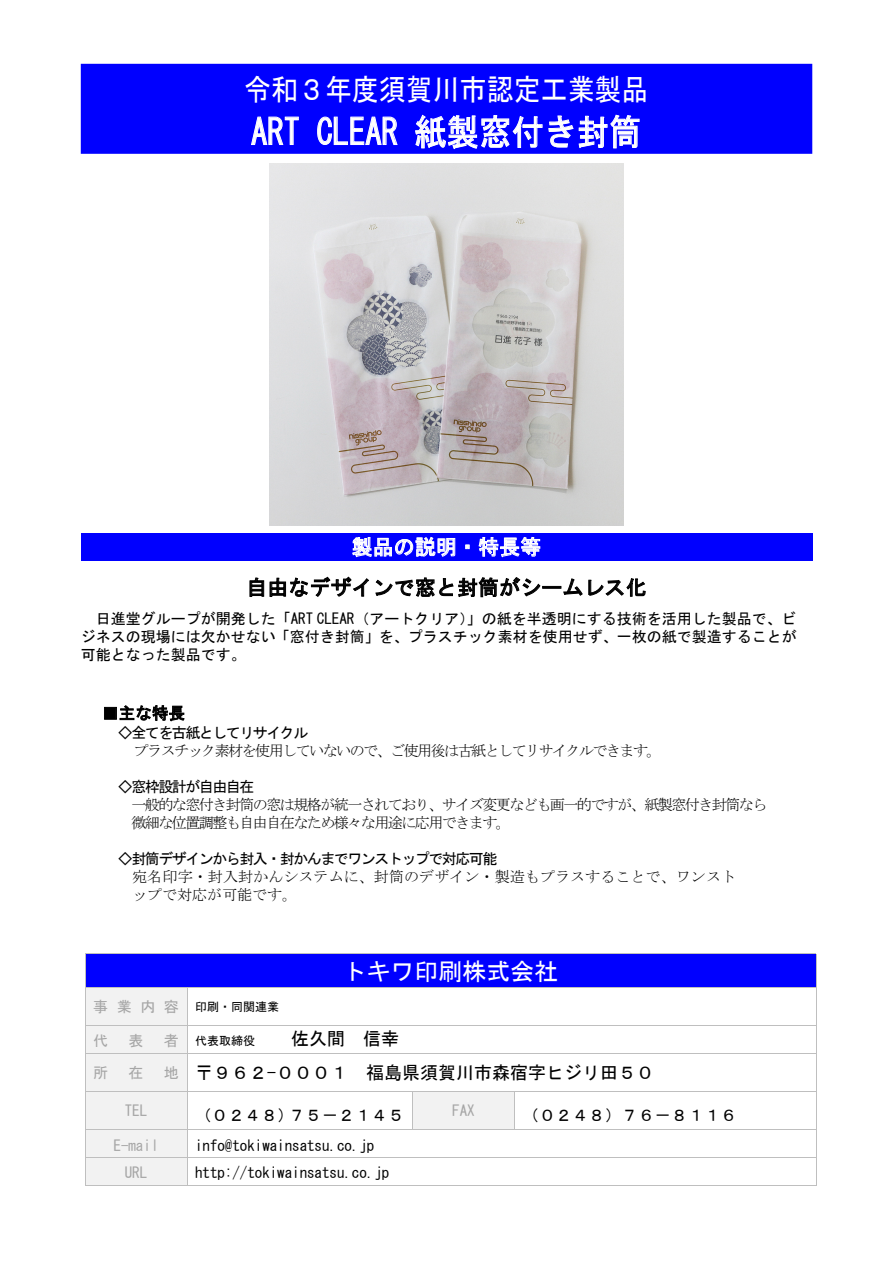
<style>
.page{position:relative;width:893px;height:1263px;background:#fff}
.page>*{position:absolute;margin:0;border:0;box-sizing:border-box;transform-origin:0 0}
.t1{font:36px "MS Gothic";letter-spacing:.005em;color:#fff;scale:.9 1}
.t2{font:30px "MS Gothic";letter-spacing:-.005em;color:#fff;scale:.9 1}
.t3{font:24px "MS Gothic";color:#fff}
.t4{font:21px "MS Gothic";letter-spacing:.005em;color:#000}
.t5{font:21px "MS Gothic";letter-spacing:.005em;color:#fff}
.t6{font:18px "MS Gothic";color:#000}
.t7{font:16.5px "MS Gothic";color:#000}
.t8{font:15px/18px "MS Gothic";letter-spacing:-.005em;color:#000;text-align:justify}
.t9{font:15px/18px "MS Mincho";letter-spacing:-.1em;color:#000}
.t10{font:15px "MS Gothic";letter-spacing:-.1em;color:#000}
.t11{font:15px/18px "MS Mincho";letter-spacing:.005em;color:#000}
.t12{font:15px/27.3px "MS Gothic";color:#a6a6a6;text-align:center}
.t13{font:12px "MS Gothic";color:#000}
.s1{font-size:15px;color:#a6a6a6}
</style>
<div class="page">
<div style="left:81px;top:64px;width:731px;height:90px;background:#00f"></div>
<svg style="left:250px;top:116px;width:49px;height:29px"></svg>
<svg style="left:317px;top:116px;width:81px;height:29px;background:#3c3cff"></svg>
<svg style="left:414px;top:114px;width:226px;height:36px;background:#4242ff"></svg>
<div style="left:81px;top:533px;width:731px;height:27px;background:#00f"></div>
<svg style="left:352px;top:537px;width:103px;height:20px"></svg>
<svg style="left:465px;top:545px;width:4px;height:4px"></svg>
<svg style="left:478px;top:537px;width:62px;height:20px"></svg>
<svg style="left:249px;top:577px;width:15px;height:20px"></svg>
<svg style="left:270px;top:576px;width:99px;height:21px"></svg>
<svg style="left:375px;top:577px;width:271px;height:21px"></svg>
<div style="left:104px;top:707px;width:13px;height:12px;border:1px solid #000"></div>
<svg style="left:120px;top:705px;width:65px;height:16px"></svg>
<div style="left:85px;top:954px;width:731px;height:33px;background:#00f"></div>
<hr style="left:85px;top:953px;width:731px;height:1px;background:#bfbfbf">
<hr style="left:85px;top:954px;width:1px;height:33px;background:#bfbfbf">
<hr style="left:816px;top:954px;width:1px;height:138px;background:#bfbfbf">
<div style="left:85px;top:988px;width:102px;height:37px;background:#f2f2f2"></div>
<hr style="left:85px;top:987px;width:102px;height:1px;background:#bfbfbf">
<hr style="left:187px;top:987px;width:629px;height:1px;background:#bfbfbf">
<hr style="left:85px;top:988px;width:1px;height:37px;background:#bfbfbf">
<hr style="left:187px;top:988px;width:1px;height:37px;background:#bfbfbf">
<div style="left:85px;top:1026px;width:102px;height:27px;background:#f2f2f2"></div>
<hr style="left:85px;top:1025px;width:102px;height:1px;background:#bfbfbf">
<hr style="left:187px;top:1025px;width:629px;height:1px;background:#bfbfbf">
<div style="left:85px;top:1054px;width:102px;height:37px;background:#f2f2f2"></div>
<svg style="left:85px;top:1026px;width:1px;height:27px"></svg>
<hr style="left:85px;top:1053px;width:102px;height:1px;background:#bfbfbf">
<svg style="left:187px;top:1026px;width:1px;height:27px"></svg>
<hr style="left:187px;top:1053px;width:629px;height:1px;background:#bfbfbf">
<hr style="left:85px;top:1054px;width:1px;height:37px;background:#bfbfbf">
<hr style="left:187px;top:1054px;width:1px;height:37px;background:#bfbfbf">
<div style="left:85px;top:1092px;width:102px;height:37px;background:#f2f2f2"></div>
<div style="left:413px;top:1092px;width:101px;height:37px;background:#f2f2f2"></div>
<hr style="left:85px;top:1091px;width:102px;height:1px;background:#bfbfbf">
<hr style="left:187px;top:1091px;width:225px;height:1px;background:#bfbfbf">
<hr style="left:413px;top:1091px;width:101px;height:1px;background:#bfbfbf">
<hr style="left:515px;top:1091px;width:301px;height:1px;background:#bfbfbf">
<hr style="left:85px;top:1092px;width:1px;height:37px;background:#bfbfbf">
<hr style="left:187px;top:1092px;width:1px;height:37px;background:#bfbfbf">
<hr style="left:412px;top:1092px;width:1px;height:37px;background:#bfbfbf">
<hr style="left:514px;top:1092px;width:1px;height:37px;background:#bfbfbf">
<hr style="left:816px;top:1092px;width:1px;height:93px;background:#bfbfbf">
<div style="left:85px;top:1130px;width:102px;height:27px;background:#f2f2f2"></div>
<hr style="left:85px;top:1129px;width:102px;height:1px;background:#bfbfbf">
<hr style="left:187px;top:1129px;width:225px;height:1px;background:#bfbfbf">
<hr style="left:413px;top:1129px;width:101px;height:1px;background:#bfbfbf">
<hr style="left:515px;top:1129px;width:301px;height:1px;background:#bfbfbf">
<div style="left:85px;top:1158px;width:102px;height:27px;background:#f2f2f2"></div>
<hr style="left:85px;top:1157px;width:102px;height:1px;background:#bfbfbf">
<hr style="left:187px;top:1157px;width:629px;height:1px;background:#bfbfbf">
<svg style="left:85px;top:1130px;width:1px;height:55px"></svg>
<hr style="left:85px;top:1185px;width:102px;height:1px;background:#bfbfbf">
<svg style="left:187px;top:1130px;width:1px;height:55px"></svg>
<hr style="left:187px;top:1185px;width:629px;height:1px;background:#bfbfbf">
<img style="left:270px;top:163px;width:353px;height:362px">
<h2 class="t2" style="left:244px;top:74px;width:451px">令和３年度須賀川市認定工業製品</h2>
<h1 class="t1" style="left:251px;top:114px;width:435px">ART CLEAR 紙製窓付き封筒</h1>
<h3 class="t5" style="left:352px;top:536px;width:191px">製品の説明・特長等</h3>
<h3 class="t4" style="left:246px;top:577px;width:402px">自由なデザインで窓と封筒がシームレス化</h3>
<p class="t8" style="left:81px;top:610px;width:718px;text-indent:15px">日進堂グループが開発した「ART CLEAR（アートクリア）」の紙を半透明にする技術を活用した製品で、ビジネスの現場には欠かせない「窓付き封筒」を、プラスチック素材を使用せず、一枚の紙で製造することが可能となった製品です。</p>
<p class="t7" style="left:102px;top:705px;width:84px">■主な特長</p>
<p class="t10" style="left:118px;top:725px;width:192px">◇全てを古紙としてリサイクル</p>
<p class="t9" style="left:134px;top:741px;width:529px">プラスチック素材を使用していないので、ご使用後は古紙としてリサイクルできます。</p>
<p class="t10" style="left:118px;top:779px;width:138px">◇窓枠設計が自由自在</p>
<p class="t9" style="left:131px;top:795px;width:637px">一般的な窓付き封筒の窓は規格が統一されており、サイズ変更なども画一的ですが、紙製窓付き封筒なら微細な位置調整も自由自在なため様々な用途に応用できます。</p>
<p class="t10" style="left:118px;top:851px;width:381px">◇封筒デザインから封入・封かんまでワンストップで対応可能</p>
<p class="t11" style="left:132px;top:867px;width:605px">宛名印字・封入封かんシステムに、封筒のデザイン・製造もプラスすることで、ワンストップで対応が可能です。</p>
<h3 class="t3" style="left:342px;top:960px;width:218px">トキワ印刷株式会社</h3>
<p class="t13" style="left:93px;top:1001px;width:187px"><span class="s1">事業内容</span> 印刷・同関連業</p>
<p class="t12" style="left:93px;top:1027px;width:17px">代</p>
<p class="t12" style="left:129px;top:1027px;width:17px">表</p>
<p class="t13" style="left:164px;top:1035px;width:93px"><span class="s1">者</span> 代表取締役</p>
<p class="t6" style="left:291px;top:1030px;width:109px">佐久間 信幸</p>
<p class="t12" style="left:93px;top:1059px;width:17px">所</p>
<p class="t12" style="left:129px;top:1059px;width:17px">在</p>
<p class="t6" style="left:164px;top:1064px;width:492px"><span class="s1">地</span> 〒９６２-０００１ 福島県須賀川市森宿字ヒジリ田５０</p>
<p class="t12" style="left:125px;top:1097px;width:24px">TEL</p>
<p class="t7" style="left:195px;top:1107px;width:211px">（０２４８）７５－２１４５</p>
<p class="t12" style="left:452px;top:1097px;width:24px">FAX</p>
<p class="t7" style="left:523px;top:1107px;width:216px">（０２４８）７６－８１１６</p>
<p class="t12" style="left:113px;top:1132px;width:47px">E-mail<br>URL</p>
<p class="t8" style="left:195px;top:1136px;width:181px">info@tokiwainsatsu.co.jp</p>
<p class="t8" style="left:195px;top:1164px;width:196px">http://tokiwainsatsu.co.jp</p>
</div>
